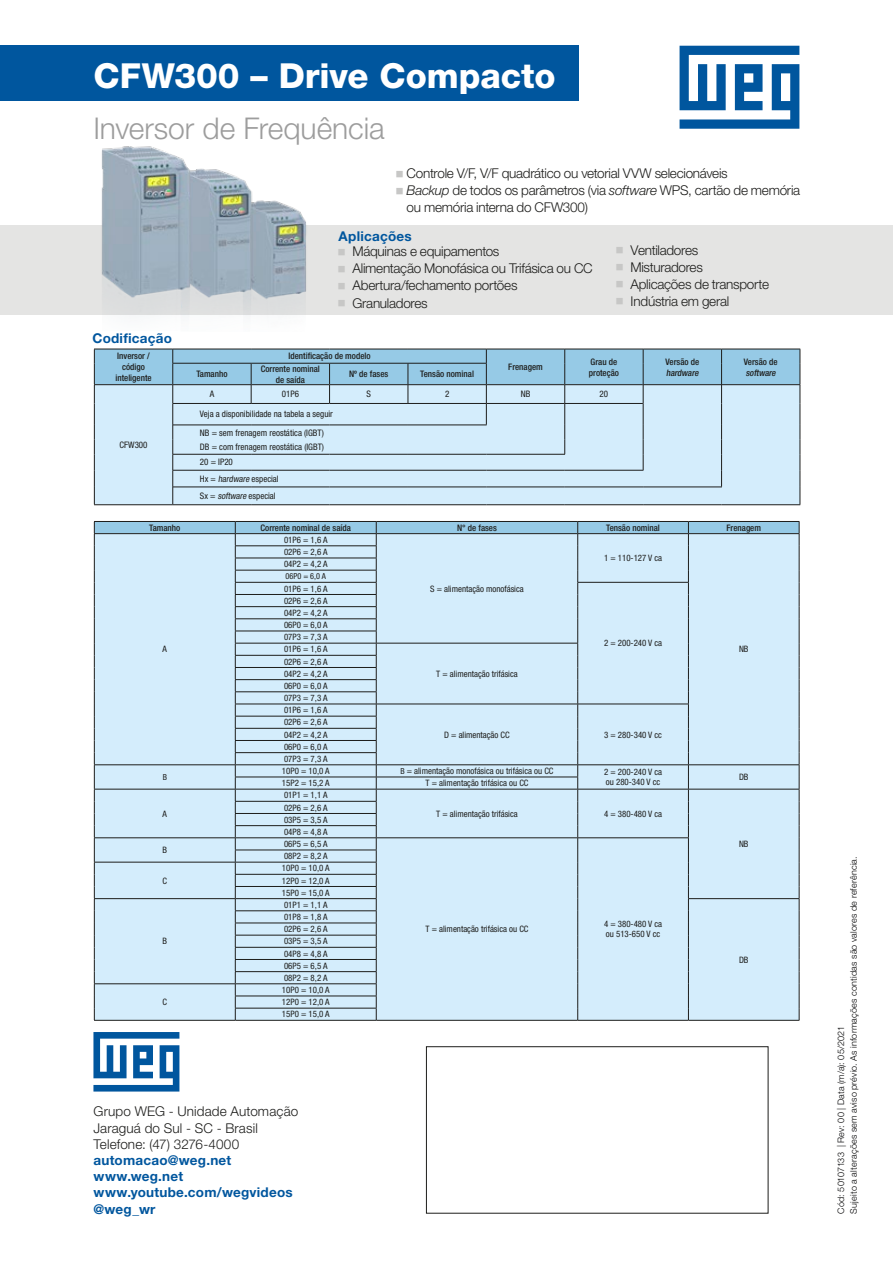
<style>
.page{position:relative;width:893px;height:1263px;background:#fff}
.page>*{position:absolute;margin:0;border:0;box-sizing:border-box;transform-origin:0 0}
.t1{font:800 34.5px "Helvetica Neue LT Pro";color:#fff}
.t2{font:300 30px "Helvetica Neue LT Pro";letter-spacing:-.005em;color:#9d9d9d}
.t3{font:300 13.5px/17px "Helvetica Neue LT Pro";letter-spacing:-.02em;color:#1d1d1b}
.t4{font:700 13.5px/16.2px "Helvetica Neue LT Pro";letter-spacing:.015em;color:#00569e}
.t5{font:300 13.5px/16.2px "Helvetica Neue LT Pro";letter-spacing:.01em;color:#1d1d1b}
.t6{font:500 condensed 9px/10.9px "Helvetica Neue LT Pro";color:#1d1d1b;text-align:center}
.t7{font:condensed 9px/18.3px "Helvetica Neue LT Pro";color:#1d1d1b}
.t8{font:300 9px/12.8px "Helvetica Neue LT Pro";letter-spacing:.025em;color:#020203}
.t9{font:italic 500 condensed 9px "Helvetica Neue LT Pro";color:#1d1d1b}
.t10{font:condensed 8.85px/12.1px "Helvetica Neue LT Pro";color:#1d1d1b;text-align:justify}
.t11{font:condensed 8.25px "Helvetica Neue LT Pro";color:#1d1d1b}
.s1{font-style:italic}
.s2{font-size:8.25px}
</style>
<div class="page">
<div style="left:0;top:225px;width:893px;height:90px;background:#e4e4e3"></div>
<div style="left:0;top:46px;width:578px;height:55px;background:#00569e"></div>
<div style="left:426px;top:1046px;width:342px;height:167px;border:1px solid #1d1d1b"></div>
<svg style="left:93px;top:1032px;width:86px;height:59px"></svg>
<svg style="left:680px;top:46px;width:119px;height:83px"></svg>
<img style="left:292px;top:207px;width:15px;height:88px">
<img style="left:228px;top:173px;width:64px;height:143px">
<img style="left:101px;top:146px;width:127px;height:170px">
<hr style="left:722px;top:504px;width:78px;height:1px;background:#1d1d1b">
<hr style="left:173px;top:504px;width:78px;height:1px;background:#1d1d1b">
<hr style="left:251px;top:504px;width:79px;height:1px;background:#1d1d1b">
<hr style="left:330px;top:504px;width:78px;height:1px;background:#1d1d1b">
<hr style="left:408px;top:504px;width:78px;height:1px;background:#1d1d1b">
<hr style="left:486px;top:504px;width:79px;height:1px;background:#1d1d1b">
<hr style="left:565px;top:504px;width:78px;height:1px;background:#1d1d1b">
<hr style="left:643px;top:504px;width:79px;height:1px;background:#1d1d1b">
<hr style="left:94px;top:504px;width:79px;height:1px;background:#1d1d1b">
<svg style="left:94px;top:349px;width:707px;height:155px"></svg>
<svg style="left:94px;top:521px;width:706px;height:499px"></svg>
<hr style="left:94px;top:1020px;width:141px;height:1px;background:#1d1d1b">
<hr style="left:235px;top:1020px;width:141px;height:1px;background:#1d1d1b">
<hr style="left:376px;top:1020px;width:202px;height:1px;background:#1d1d1b">
<hr style="left:578px;top:1020px;width:110px;height:1px;background:#1d1d1b">
<hr style="left:688px;top:1020px;width:111px;height:1px;background:#1d1d1b">
<h1 class="t1" style="left:94px;top:56px;width:463px">CFW300 – Drive Compacto</h1>
<h2 class="t2" style="left:94px;top:110px;width:293px">Inversor de Frequência</h2>
<h3 class="t3" style="left:407px;top:165px;width:395px">Controle V/F, V/F quadrático ou vetorial VVW selecionáveis<br><span class="s1">Backup</span> de todos os parâmetros (via <span class="s1">software</span> WPS, cartão de memória ou memória interna do CFW300)</h3>
<h3 class="t4" style="left:93px;top:329px;width:81px">Codificação</h3>
<h3 class="t4" style="left:339px;top:228px;width:75px">Aplicações</h3>
<h3 class="t3" style="left:352px;top:243px;width:242px">Máquinas e equipamentos<br>Alimentação Monofásica ou Trifásica ou CC<br>Abertura/fechamento portões<br>Granuladores</h3>
<h3 class="t3" style="left:630px;top:241px;width:140px">Ventiladores<br>Misturadores<br>Aplicações de transporte<br>Indústria em geral</h3>
<p class="t6" style="left:115px;top:350px;width:38px">Inversor / código inteligente</p>
<p class="t6" style="left:288px;top:351px;width:84px">Identificação de modelo</p>
<p class="t6" style="left:508px;top:361px;width:36px">Frenagem</p>
<p class="t6" style="left:589px;top:356px;width:32px;text-align:left">Grau de proteção</p>
<p class="t6" style="left:665px;top:356px;width:35px">Versão de</p>
<p class="t6" style="left:744px;top:356px;width:35px">Versão de</p>
<p class="t6" style="left:261px;top:363px;width:61px">Corrente nominal de saída</p>
<p class="t6" style="left:349px;top:368px;width:41px">Nº de fases</p>
<p class="t6" style="left:420px;top:368px;width:55px">Tensão nominal</p>
<p class="t6" style="left:196px;top:368px;width:33px">Tamanho</p>
<p class="t9" style="left:746px;top:367px;width:33px">software</p>
<p class="t9" style="left:666px;top:367px;width:36px">hardware</p>
<p class="t7" style="left:120px;top:435px;width:30px">CFW300</p>
<p class="t7" style="left:210px;top:385px;width:6px">A</p>
<p class="t7" style="left:282px;top:385px;width:19px">01P6</p>
<p class="t7" style="left:366px;top:385px;width:6px">S</p>
<p class="t7" style="left:445px;top:385px;width:6px">2</p>
<p class="t7" style="left:521px;top:385px;width:11px">NB</p>
<p class="t7" style="left:600px;top:385px;width:10px">20</p>
<p class="t7" style="left:200px;top:405px;width:135px">Veja a disponibilidade na tabela a seguir<br>NB = sem frenagem reostática (IGBT)</p>
<p class="t7" style="left:200px;top:439px;width:126px;line-height:15.5px">DB = com frenagem reostática (IGBT)<br>20 = IP20</p>
<p class="t7" style="left:200px;top:470px;width:80px;line-height:17.2px">Hx = <span class="s1">hardware</span> especial<br>Sx = <span class="s1">software</span> especial</p>
<p class="t6" style="left:149px;top:522px;width:33px">Tamanho</p>
<p class="t6" style="left:261px;top:522px;width:92px">Corrente nominal de saída</p>
<p class="t6" style="left:457px;top:522px;width:41px">N° de fases</p>
<p class="t6" style="left:606px;top:522px;width:55px">Tensão nominal</p>
<p class="t6" style="left:726px;top:522px;width:36px">Frenagem</p>
<p class="t10" style="left:163px;top:643px;width:6px">A</p>
<p class="t11" style="left:163px;top:772px;width:6px">B</p>
<p class="t10" style="left:163px;top:807px;width:6px">A</p>
<p class="t10" style="left:163px;top:844px;width:6px">B</p>
<p class="t10" style="left:163px;top:874px;width:6px">C</p>
<p class="t10" style="left:163px;top:935px;width:6px">B</p>
<p class="t10" style="left:163px;top:996px;width:6px">C</p>
<p class="t10" style="left:284px;top:534px;width:45px">01P6 = 1,6 A</p>
<p class="t10" style="left:284px;top:546px;width:45px">02P6 = 2,6 A<br>04P2 = 4,2 A</p>
<p class="t11" style="left:286px;top:571px;width:42px">06P0 = 6,0 A</p>
<p class="t10" style="left:284px;top:582px;width:45px">01P6 = 1,6 A</p>
<p class="t10" style="left:284px;top:594px;width:45px">02P6 = 2,6 A 04P2 = 4,2 A 06P0 = 6,0 A 07P3 = 7,3 A 01P6 = 1,6 A</p>
<p class="t10" style="left:284px;top:655px;width:45px">02P6 = 2,6 A 04P2 = 4,2 A 06P0 = 6,0 A 07P3 = 7,3 A 01P6 = 1,6 A</p>
<p class="t10" style="left:284px;top:716px;width:45px">02P6 = 2,6 A 04P2 = 4,2 A 06P0 = 6,0 A 07P3 = 7,3 A</p>
<p class="t10" style="left:430px;top:582px;width:95px">S = alimentação monofásica</p>
<p class="t10" style="left:436px;top:667px;width:83px">T = alimentação trifásica</p>
<p class="t10" style="left:604px;top:552px;width:60px">1 = 110-127 V ca</p>
<p class="t10" style="left:604px;top:637px;width:60px">2 = 200-240 V ca</p>
<p class="t10" style="left:444px;top:728px;width:67px">D = alimentação CC</p>
<p class="t10" style="left:604px;top:728px;width:59px">3 = 280-340 V cc</p>
<p class="t10" style="left:739px;top:643px;width:11px">NB</p>
<p class="t10" style="left:282px;top:765px;width:49px">10P0 = 10,0 A</p>
<p class="t10" style="left:400px;top:765px;width:155px"><span class="s2">B</span> = alimentação monofásica ou trifásica ou CC</p>
<p class="t10" style="left:604px;top:767px;width:60px;line-height:10.1px">2 = 200-240 V ca ou 280-340 V cc</p>
<p class="t10" style="left:739px;top:771px;width:11px">DB</p>
<p class="t10" style="left:282px;top:777px;width:49px">15P2 = 15,2 A</p>
<p class="t10" style="left:425px;top:777px;width:105px">T = alimentação trifásica ou CC</p>
<p class="t10" style="left:284px;top:789px;width:45px">01P1 = 1,1 A</p>
<p class="t10" style="left:284px;top:801px;width:45px">02P6 = 2,6 A 03P5 = 3,5 A 04P8 = 4,8 A</p>
<p class="t10" style="left:284px;top:838px;width:45px">06P5 = 6,5 A</p>
<p class="t10" style="left:284px;top:850px;width:45px">08P2 = 8,2 A</p>
<p class="t10" style="left:282px;top:862px;width:49px">10P0 = 10,0 A 12P0 = 12,0 A 15P0 = 15,0 A</p>
<p class="t10" style="left:284px;top:898px;width:45px">01P1 = 1,1 A</p>
<p class="t10" style="left:284px;top:911px;width:45px">01P8 = 1,8 A 02P6 = 2,6 A 03P5 = 3,5 A 04P8 = 4,8 A 06P5 = 6,5 A 08P2 = 8,2 A</p>
<p class="t10" style="left:282px;top:984px;width:49px">10P0 = 10,0 A 12P0 = 12,0 A 15P0 = 15,0 A</p>
<p class="t10" style="left:436px;top:807px;width:83px">T = alimentação trifásica</p>
<p class="t10" style="left:604px;top:807px;width:60px">4 = 380-480 V ca</p>
<p class="t10" style="left:425px;top:923px;width:105px">T = alimentação trifásica ou CC</p>
<p class="t10" style="left:604px;top:919px;width:60px;line-height:10.1px">4 = 380-480 V ca ou 513-650 V cc</p>
<p class="t10" style="left:739px;top:838px;width:11px">NB</p>
<p class="t10" style="left:739px;top:953px;width:11px">DB</p>
<h3 class="t5" style="left:93px;top:1103px;width:206px">Grupo WEG - Unidade Automação<br>Jaraguá do Sul - SC - Brasil<br>Telefone: (47) 3276-4000</h3>
<h3 class="t4" style="left:93px;top:1151px;width:201px">automacao@weg.net www.weg.net www.youtube.com/wegvideos @weg_wr</h3>
<p class="t8" style="left:834px;top:1213px;width:359px;rotate:-90deg">Cód: 50107133 | Rev: 00 | Data (m/a): 05/2021<br>Sujeito a alterações sem aviso prévio. As informações contidas são valores de referência.</p>
</div>
